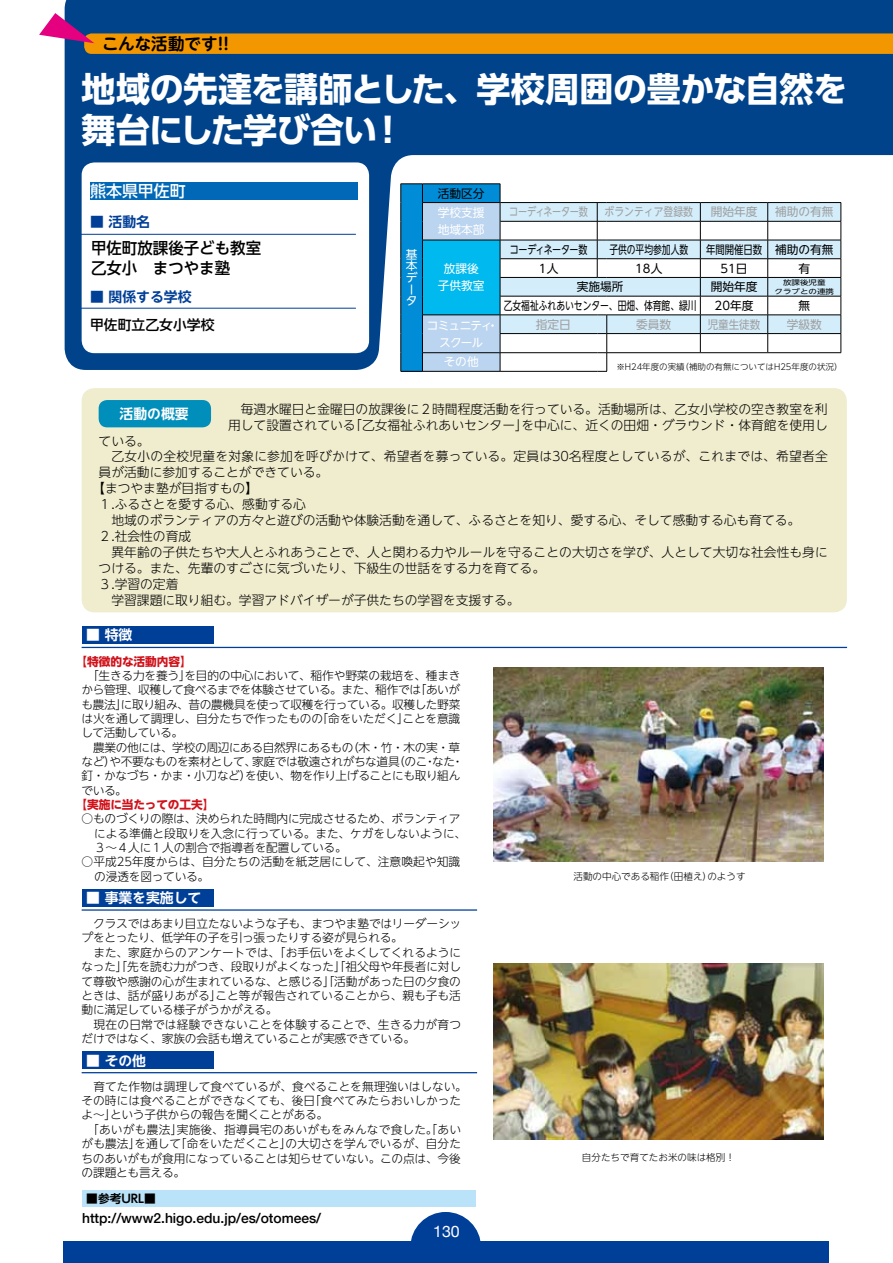
<style>
.page{position:relative;width:893px;height:1263px;background:#fff}
.page>*{position:absolute;margin:0;border:0;box-sizing:border-box;transform-origin:0 0}
.t1{font:700 34.05px/41.4px "UD Shin Go Pro";letter-spacing:-.01em;color:#fff}
.t2{font:700 16.5px "UD Shin M Go Pro De";color:#000}
.t3{font:500 15.9px/20.2px "UD Shin Go NT Pro";color:#000}
.t4{font:500 15.9px "UD Shin Go NT Pro";color:#fff}
.t5{font:15.9px "Helvetica Neue";color:#fff}
.t6{font:500 13.8px "Helvetica Neue";color:#000}
.t7{font:700 13.8px "UD Shin Go NT Pro De";color:#fff}
.t8{font:700 13.8px "UD Shin Go NT Pro De";color:#003f98}
.t9{font:500 13.8px "UD Shin Go NT Pro";color:#000}
.t10{font:300 12.75px/15.9px "UD Shin Go NT Pro";color:#000}
.t11{font:300 11.7px/14.4px "UD Shin Go NT Pro";letter-spacing:-.015em;color:#000}
.t12{font:11.7px "UD Shin Go NT Pro";color:#000;scale:.75 1}
.t13{font:11.7px "UD Shin Go NT Pro";color:#000}
.t14{font:11.7px/11.7px "UD Shin Go NT Pro";color:#fff}
.t15{font:700 11.7px "UD Shin Go NT Pro";letter-spacing:-.01em;color:#d0121b}
.t16{font:11.7px "UD Shin Go NT Pro";color:#9fa0a0}
.t17{font:11.7px "UD Shin Go NT Pro";color:#000;scale:.8 1}
.t18{font:11.7px/17px "UD Shin Go NT Pro";letter-spacing:-.08em;color:#fff;text-align:center}
.t19{font:11.7px "UD Shin Go NT Pro";letter-spacing:-.04em;color:#9fa0a0;scale:.78 1}
.t20{font:11.7px "UD Shin Go NT Pro";color:#9fa0a0;scale:.84 1}
.t21{font:11.7px "UD Shin Go NT Pro";letter-spacing:-.04em;color:#000;scale:.77 1}
.t22{font:700 11.7px "UD Shin Go Pro De";color:#000}
.t23{font:11.7px "UD Shin Go NT Pro";color:#9fa0a0;scale:.9 1}
.t24{font:300 9.6px "UD Shin Go NT Pro";color:#000}
.t25{font:300 8.55px "UD Shin Go NT Pro";color:#000}
.t26{font:6.75px/8.6px "UD Shin Go NT Pro";color:#000;text-align:center;scale:1.25 1}
</style>
<div class="page">
<svg style="left:411px;top:1212px;width:70px;height:29px"></svg>
<div style="left:64px;top:1241px;width:765px;height:22px;background:#003f98"></div>
<svg style="left:65px;top:0;width:828px;height:370px;fill:#00438b"></svg>
<div style="left:82px;top:388px;width:765px;height:224px;background:#f0ecce;border-radius:13px"></div>
<svg style="left:400px;top:184px;width:442px;height:188px"></svg>
<hr style="left:422px;top:240px;width:78px;height:1px;background:#000">
<div style="left:82px;top:162px;width:287px;height:191px;background:#fff;border-radius:13px"></div>
<div style="left:90px;top:182px;width:268px;height:17px;background:#0068b7"></div>
<hr style="left:80px;top:234px;width:276px;height:1px;background:#003f98">
<hr style="left:80px;top:308px;width:276px;height:1px;background:#003f98">
<div style="left:99px;top:400px;width:112px;height:27px;background:#008ebb;border-radius:9px"></div>
<svg style="left:39px;top:13px;width:854px;height:41px;background:#7b6c4b"></svg>
<div style="left:82px;top:626px;width:131px;height:18px;background:#003f98"></div>
<div style="left:82px;top:889px;width:131px;height:17px;background:#003f98"></div>
<div style="left:82px;top:1051px;width:131px;height:18px;background:#003f98"></div>
<hr style="left:82px;top:647px;width:765px;height:1px;background:#003f98">
<hr style="left:82px;top:909px;width:395px;height:2px;background:#003f98">
<hr style="left:82px;top:1072px;width:395px;height:1px;background:#003f98">
<img style="left:493px;top:963px;width:331px;height:176px">
<img style="left:493px;top:668px;width:331px;height:194px">
<div style="left:82px;top:1191px;width:394px;height:16px;background:#bae3f9"></div>
<h2 class="t2" style="left:86px;top:30px;width:179px">　こんな活動です!!　　</h2>
<h1 class="t1" style="left:82px;top:67px;width:767px">地域の先達を講師とした、学校周囲の豊かな自然を舞台にした学び合い！</h1>
<h3 class="t4" style="left:90px;top:178px;width:97px">熊本県甲佐町</h3>
<p class="t8" style="left:90px;top:211px;width:61px">■ 活動名</p>
<h3 class="t3" style="left:91px;top:237px;width:172px">甲佐町放課後子ども教室乙女小　まつやま塾</h3>
<p class="t8" style="left:90px;top:286px;width:103px">■ 関係する学校</p>
<p class="t9" style="left:90px;top:314px;width:126px">甲佐町立乙女小学校</p>
<p class="t14" style="left:406px;top:248px;width:13px">基本データ</p>
<p class="t13" style="left:438px;top:184px;width:48px">活動区分</p>
<p class="t14" style="left:438px;top:204px;width:48px;line-height:17px">学校支援地域本部</p>
<p class="t19" style="left:509px;top:202px;width:102px">コーディネーター数</p>
<p class="t20" style="left:605px;top:202px;width:107px">ボランティア登録数</p>
<p class="t16" style="left:711px;top:202px;width:48px">開始年度</p>
<p class="t16" style="left:775px;top:202px;width:60px">補助の有無</p>
<p class="t14" style="left:438px;top:260px;width:48px;line-height:17px;text-align:center">放課後子供教室</p>
<p class="t21" style="left:510px;top:240px;width:102px">コーディネーター数</p>
<p class="t12" style="left:609px;top:240px;width:107px">子供の平均参加人数</p>
<p class="t17" style="left:706px;top:240px;width:161px">年間開催日数 補助の有無</p>
<p class="t13" style="left:539px;top:259px;width:21px">1人</p>
<p class="t13" style="left:635px;top:259px;width:29px">18人</p>
<p class="t13" style="left:720px;top:259px;width:29px">51日</p>
<p class="t13" style="left:798px;top:259px;width:13px">有</p>
<p class="t13" style="left:577px;top:277px;width:48px">実施場所</p>
<p class="t13" style="left:711px;top:277px;width:48px">開始年度</p>
<p class="t26" style="left:774px;top:278px;width:49px">放課後児童<br>クラブとの連携</p>
<p class="t12" style="left:504px;top:296px;width:259px">乙女福祉ふれあいセンター、田畑、体育館、緑川</p>
<p class="t13" style="left:715px;top:296px;width:40px">20年度</p>
<p class="t13" style="left:798px;top:296px;width:13px">無</p>
<p class="t18" style="left:427px;top:316px;width:73px">コミュニティ・スクール</p>
<p class="t16" style="left:536px;top:315px;width:37px">指定日</p>
<p class="t16" style="left:636px;top:315px;width:37px">委員数</p>
<p class="t23" style="left:708px;top:315px;width:60px">児童生徒数</p>
<p class="t16" style="left:787px;top:315px;width:37px">学級数</p>
<p class="t14" style="left:444px;top:356px;width:37px">その他</p>
<p class="t25" style="left:616px;top:359px;width:228px">※H24年度の実績（補助の有無についてはH25年度の状況）</p>
<p class="t7" style="left:120px;top:402px;width:71px">活動の概要</p>
<p class="t10" style="left:228px;top:400px;width:601px">　毎週水曜日と金曜日の放課後に２時間程度活動を行っている。活動場所は、乙女小学校の空き教室を利用して設置されている「乙女福祉ふれあいセンター」を中心に、近くの田畑・グラウンド・体育館を使用し</p>
<p class="t10" style="left:99px;top:432px;width:53px">ている。</p>
<p class="t10" style="left:99px;top:448px;width:731px">　乙女小の全校児童を対象に参加を呼びかけて、希望者を募っている。定員は30名程度としているが、これまでは、希望者全</p>
<p class="t10" style="left:99px;top:464px;width:231px">員が活動に参加することができている。</p>
<p class="t10" style="left:92px;top:480px;width:167px">【まつやま塾が目指すもの】</p>
<p class="t10" style="left:99px;top:496px;width:209px">１.ふるさとを愛する心、感動する心</p>
<p class="t10" style="left:99px;top:512px;width:716px">　地域のボランティアの方々と遊びの活動や体験活動を通して、ふるさとを知り、愛する心、そして感動する心も育てる。　</p>
<p class="t10" style="left:99px;top:528px;width:94px">２.社会性の育成</p>
<p class="t10" style="left:99px;top:544px;width:731px">　異年齢の子供たちや大人とふれあうことで、人と関わる力やルールを守ることの大切さを学び、人として大切な社会性も身に</p>
<p class="t10" style="left:99px;top:560px;width:448px">つける。また、先輩のすごさに気づいたり、下級生の世話をする力を育てる。</p>
<p class="t10" style="left:99px;top:576px;width:81px">３.学習の定着</p>
<p class="t10" style="left:99px;top:592px;width:422px">　学習課題に取り組む。学習アドバイザーが子供たちの学習を支援する。</p>
<p class="t7" style="left:86px;top:624px;width:48px">■ 特徴</p>
<p class="t15" style="left:76px;top:652px;width:118px">【特徴的な活動内容】</p>
<p class="t11" style="left:81px;top:668px;width:383px">　「生きる力を養う」を目的の中心において、稲作や野菜の栽培を、種まきから管理、収穫して食べるまでを体験させている。また、稲作では「あいがも農法」に取り組み、昔の農機具を使って収穫を行っている。収穫した野菜は火を通して調理し、自分たちで作ったものの「命をいただく」ことを意識して活動している。<br>　農業の他には、学校の周辺にある自然界にあるもの（木・竹・木の実・草など）や不要なものを素材として、家庭では敬遠されがちな道具（のこ・なた・釘・かなづち・かま・小刀など）を使い、物を作り上げることにも取り組んでいる。</p>
<p class="t15" style="left:76px;top:795px;width:140px">【実施に当たっての工夫】</p>
<p class="t11" style="left:94px;top:811px;width:374px;text-indent:-13px">○ものづくりの際は、決められた時間内に完成させるため、ボランティアによる準備と段取りを入念に行っている。また、ケガをしないように、<br>３～４人に１人の割合で指導者を配置している。</p>
<p class="t11" style="left:94px;top:854px;width:368px;text-indent:-13px">○平成25年度からは、自分たちの活動を紙芝居にして、注意喚起や知識の浸透を図っている。</p>
<p class="t11" style="left:81px;top:916px;width:381px">　クラスではあまり目立たないような子も、まつやま塾ではリーダーシップをとったり、低学年の子を引っ張ったりする姿が見られる。<br>　また、家庭からのアンケートでは、「お手伝いをよくしてくれるようになった」「先を読む力がつき、段取りがよくなった」「祖父母や年長者に対して尊敬や感謝の心が生まれているな、と感じる」「活動があった日の夕食のときは、話が盛りあがる」こと等が報告されていることから、親も子も活動に満足している様子がうかがえる。<br>　現在の日常では経験できないことを体験することで、生きる力が育つだけではなく、家族の会話も増えていることが実感できている。</p>
<p class="t11" style="left:82px;top:1079px;width:387px">　育てた作物は調理して食べているが、食べることを無理強いはしない。その時には食べることができなくても、後日「食べてみたらおいしかったよ～」という子供からの報告を聞くことがある。<br>　「あいがも農法」実施後、指導員宅のあいがもをみんなで食した。「あいがも農法」を通して「命をいただくこと」の大切さを学んでいるが、自分たちのあいがもが食用になっていることは知らせていない。この点は、今後の課題とも言える。</p>
<p class="t7" style="left:86px;top:886px;width:117px">■ 事業を実施して</p>
<p class="t7" style="left:86px;top:1049px;width:61px">■ その他</p>
<p class="t22" style="left:86px;top:1189px;width:71px">■参考URL■</p>
<p class="t6" style="left:82px;top:1210px;width:241px">http://www2.higo.edu.jp/es/otomees/</p>
<h3 class="t5" style="left:433px;top:1222px;width:28px">130</h3>
<p class="t24" style="left:573px;top:869px;width:174px">活動の中心である稲作（田植え）のようす</p>
<p class="t24" style="left:582px;top:1149px;width:155px">自分たちで育てたお米の味は格別！</p>
</div>
